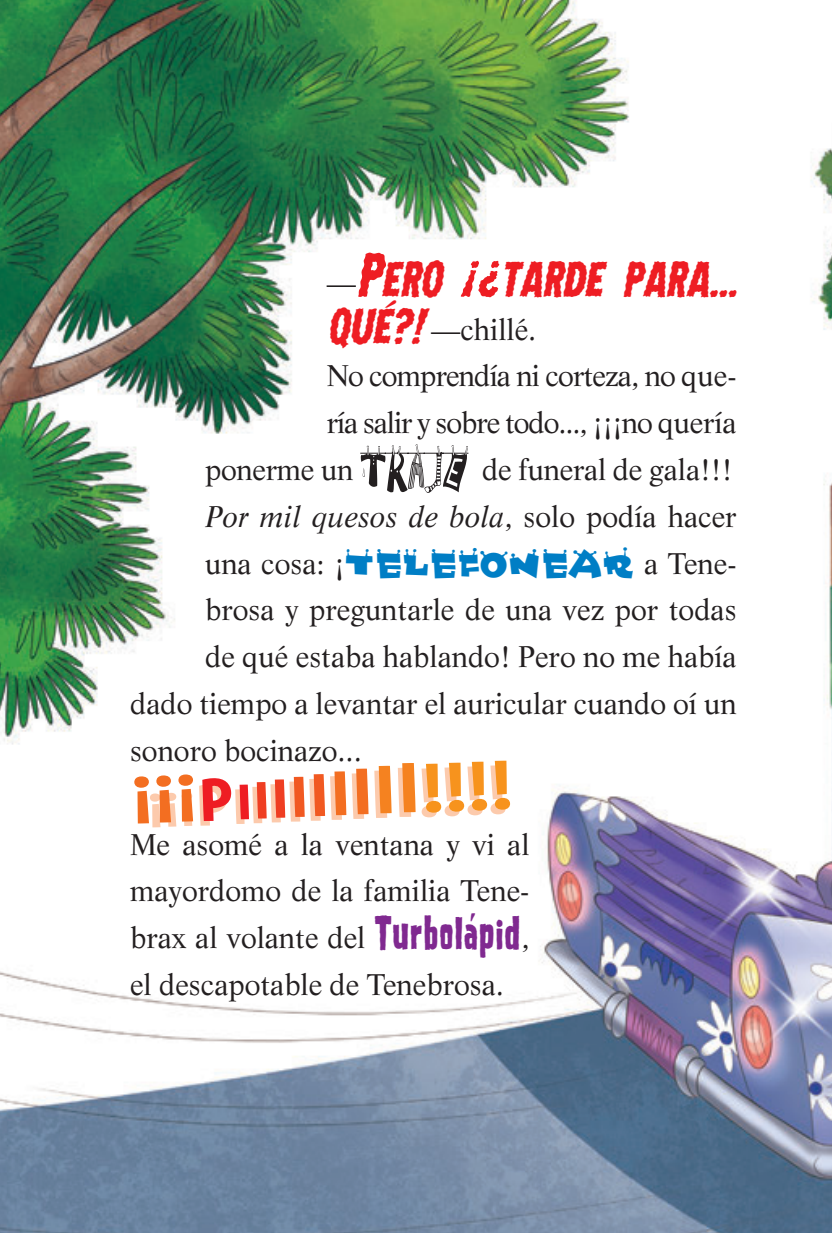
<style>
.page{position:relative;width:832px;height:1233px;background:#fff}
.page>*{position:absolute;margin:0;border:0;box-sizing:border-box;transform-origin:0 0}
.t1{font:67.05px "Ed PS Gothic Alt";color:#f7931d;scale:1.2 1}
.t2{font:64.58px "Ed PS Gothic Alt";color:#f36e21;scale:1.2 1}
.t3{font:italic 45px "CC Chills";color:#ee1d23;scale:.96 1}
.t4{font:29.25px/46.8px "Life";color:#231f20;text-align:justify}
.t5{font:29.25px "Life";letter-spacing:-.035em;color:#231f20}
.t6{font:italic 29.25px "Life";color:#231f20}
.t7{font:29.25px "Life";letter-spacing:-.03em;color:#231f20}
.s1{font-family:"Life";font-style:normal;font-size:29.25px;color:#231f20}
.s2{font-size:56.25px}
.s3{font-family:"CC Chills";font-style:italic;font-size:45px;color:#ee1d23}
.s4{font-style:normal}
.s5{font-family:"Waste Of Time 3";font-size:38.25px;color:#007ec5}
.s6{font-size:58.73px;color:#ee1d23}
.s7{font-family:"Monster Fonts Houseof Terror";font-size:47.25px;color:#802990}
</style>
<div class="page">
<img style="left:0;top:0;width:831px;height:1233px">
<svg style="left:460px;top:261px;width:39px;height:36px"></svg>
<svg style="left:360px;top:444px;width:108px;height:49px"></svg>
<svg style="left:0;top:0;width:4px;height:3px"></svg>
<svg style="left:150px;top:783px;width:78px;height:44px"></svg>
<svg style="left:239px;top:782px;width:28px;height:37px"></svg>
<svg style="left:274px;top:771px;width:72px;height:47px"></svg>
<svg style="left:355px;top:762px;width:61px;height:52px"></svg>
<h3 class="t3" style="left:326px;top:260px;width:120px"><span class="s1">—</span> <span class="s2">P</span>ERO</h3>
<h3 class="t3" style="left:499px;top:260px;width:256px">TARDE PARA...</h3>
<p class="t4" style="left:326px;top:305px;width:211px"><span class="s3">QUe</span><sup>´</sup><span class="s3">?!</span>—chillé.</p>
<p class="t7" style="left:326px;top:358px;width:411px">No comprendía ni corteza, no que-</p>
<p class="t5" style="left:326px;top:405px;width:411px">ría salir y sobre todo..., ¡¡¡no quería</p>
<p class="t4" style="left:205px;top:446px;width:150px">ponerme un</p>
<p class="t4" style="left:482px;top:446px;width:252px">de funeral de gala!!!</p>
<p class="t6" style="left:205px;top:499px;width:532px">Por mil quesos de bola<span class="s4">, solo podía hacer</span></p>
<p class="t4" style="left:205px;top:539px;width:532px">una cosa: ¡<span class="s5">TELEFONEAR</span> a Tene-</p>
<p class="t4" style="left:205px;top:586px;width:532px">brosa y preguntarle de una vez por todas</p>
<p class="t4" style="left:205px;top:633px;width:533px">de qué estaba hablando! Pero no me había</p>
<p class="t4" style="left:130px;top:680px;width:607px">dado tiempo a levantar el auricular cuando oí un</p>
<p class="t4" style="left:130px;top:726px;width:233px">sonoro bocinazo...</p>
<h1 class="t1" style="left:422px;top:748px;width:73px;rotate:-3deg">!!!!</h1>
<h2 class="t2" style="left:133px;top:763px;width:83px;rotate:-2deg">¡¡¡<span class="s6">P</span></h2>
<p class="t4" style="left:130px;top:820px;width:400px">Me asomé a la ventana y vi al mayordomo de la familia Tene&shy;brax al volante del <span class="s7">Turbolápid</span>, el descapotable de Tenebrosa.</p>
</div>
